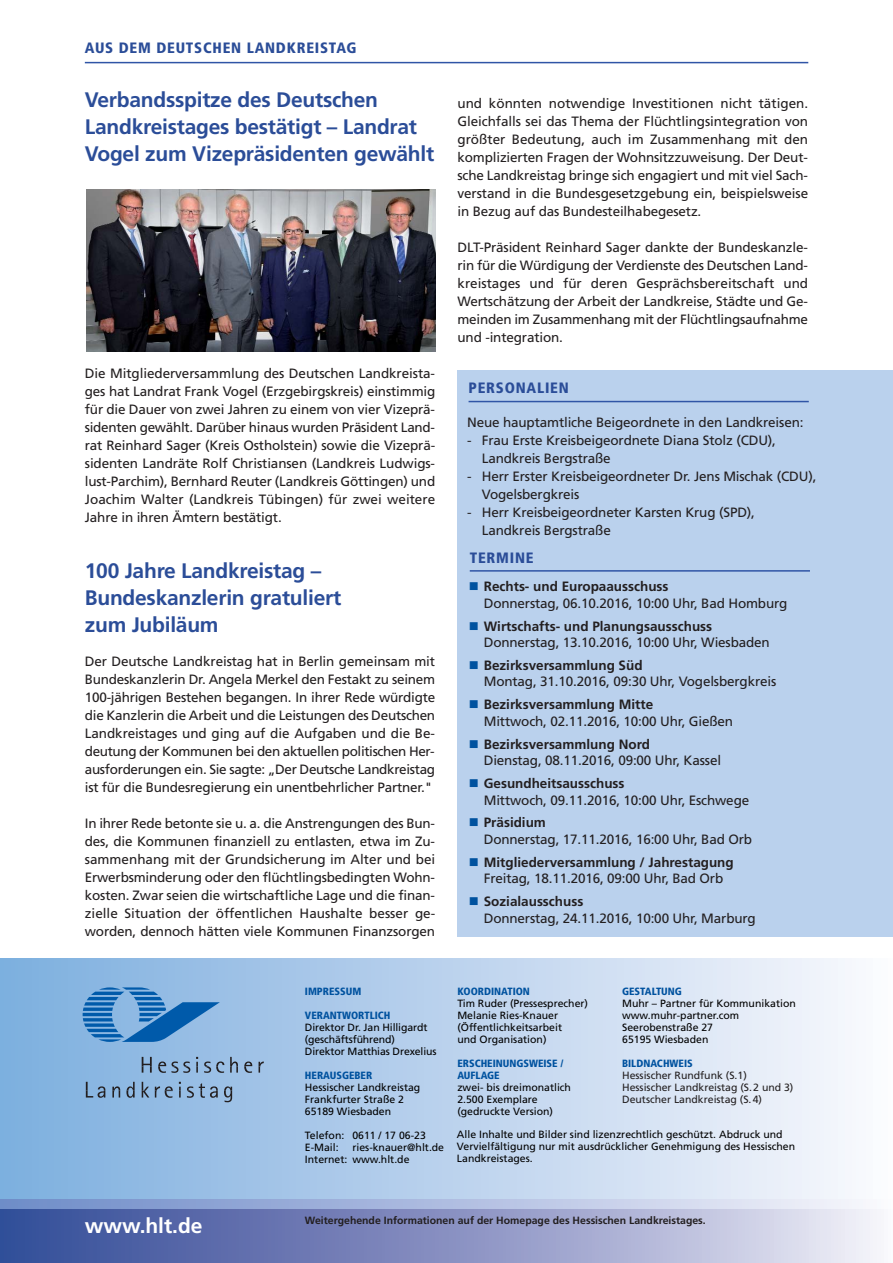
<style>
.page{position:relative;width:893px;height:1263px;background:#fff}
.page>*{position:absolute;margin:0;border:0;box-sizing:border-box;transform-origin:0 0}
.t1{font:700 21px/27px "Frutiger";letter-spacing:-.01em;color:#2b4d98}
.t2{font:700 21px "Frutiger";color:#fff}
.t3{font:900 condensed 15px "Frutiger";letter-spacing:.05em;color:#2b4d98}
.t4{font:13.5px/18px "Frutiger";letter-spacing:-.01em;color:#231f20;text-align:justify}
.t5{font:700 13.5px "Frutiger";color:#231f20}
.t6{font:10.5px/12px "Frutiger";color:#000}
.t7{font:900 condensed 10.5px/12px "Frutiger";color:#00529f}
.t8{font:10.5px/12px "Frutiger";color:#231f20}
.t9{font:700 10.5px "Frutiger";color:#231f20}
</style>
<div class="page">
<div style="left:457px;top:370px;width:435px;height:566px;background:#bad1ed"></div>
<div style="left:0;top:959px;width:892px;height:268px;background:linear-gradient(to right,#7badde,#faf9fd)"></div>
<svg style="left:86px;top:1082px;width:146px;height:20px;background:#80a1c4"></svg>
<svg style="left:142px;top:1057px;width:122px;height:16px;background:#82a0c0"></svg>
<svg style="left:83px;top:987px;width:137px;height:55px;background:#5894cd"></svg>
<hr style="left:85px;top:62px;width:723px;height:1px;background:#3055a6">
<div style="left:0;top:1201px;width:892px;height:62px;background:linear-gradient(to right,#2c4393,#edeaf6)"></div>
<svg style="left:0;top:1200px;width:892px;height:8px;background:#b0bfe1"></svg>
<hr style="left:470px;top:570px;width:340px;height:2px;background:#3055a6">
<hr style="left:468px;top:401px;width:341px;height:1px;background:#3055a6">
<img style="left:87px;top:190px;width:348px;height:162px">
<p class="t3" style="left:85px;top:42px;width:273px">AUS DEM DEUTSCHEN LANDKREISTAG</p>
<h1 class="t1" style="left:85px;top:88px;width:351px">Verbandsspitze des Deutschen<br>Landkreistages bestätigt – Landrat<br>Vogel zum Vizepräsidenten gewählt</h1>
<p class="t4" style="left:85px;top:365px;width:352px">Die Mitgliederversammlung des Deutschen Landkreista&shy;ges hat Landrat Frank Vogel (Erzgebirgskreis) einstimmig für die Dauer von zwei Jahren zu einem von vier Vizeprä&shy;sidenten gewählt. Darüber hinaus wurden Präsident Land&shy;rat Reinhard Sager (Kreis Ostholstein) sowie die Vizeprä&shy;sidenten Landräte Rolf Christiansen (Landkreis Ludwigs&shy;lust-Parchim), Bernhard Reuter (Landkreis Göttingen) und Joachim Walter (Landkreis Tübingen) für zwei weitere Jahre in ihren Ämtern bestätigt.</p>
<h1 class="t1" style="left:85px;top:559px;width:258px">100 Jahre Landkreistag –<br>Bundeskanzlerin gratuliert zum Jubiläum</h1>
<p class="t4" style="left:85px;top:653px;width:352px">Der Deutsche Landkreistag hat in Berlin gemeinsam mit Bundeskanzlerin Dr. Angela Merkel den Festakt zu seinem 100-jährigen Bestehen begangen. In ihrer Rede würdigte die Kanzlerin die Arbeit und die Leistungen des Deutschen Landkreistages und ging auf die Aufgaben und die Be&shy;deutung der Kommunen bei den aktuellen politischen Her&shy;ausforderungen ein. Sie sagte: „Der Deutsche Landkreistag ist für die Bundesregierung ein unentbehrlicher Partner."</p>
<p class="t4" style="left:85px;top:815px;width:352px">In ihrer Rede betonte sie u. a. die Anstrengungen des Bun&shy;des, die Kommunen finanziell zu entlasten, etwa im Zu&shy;sammenhang mit der Grundsicherung im Alter und bei Erwerbsminderung oder den flüchtlingsbedingten Wohn&shy;kosten. Zwar seien die wirtschaftliche Lage und die finan&shy;zielle Situation der öffentlichen Haushalte besser ge&shy;worden, dennoch hätten viele Kommunen Finanzsorgen</p>
<p class="t4" style="left:457px;top:95px;width:352px">und könnten notwendige Investitionen nicht tätigen.<br>Gleichfalls sei das Thema der Flüchtlingsintegration von größter Bedeutung, auch im Zusammenhang mit den komplizierten Fragen der Wohnsitzzuweisung. Der Deut&shy;sche Landkreistag bringe sich engagiert und mit viel Sach&shy;verstand in die Bundesgesetzgebung ein, beispielsweise in Bezug auf das Bundesteilhabegesetz.</p>
<p class="t4" style="left:457px;top:239px;width:352px">DLT-Präsident Reinhard Sager dankte der Bundeskanzle&shy;rin für die Würdigung der Verdienste des Deutschen Land&shy;kreistages und für deren Gesprächsbereitschaft und Wertschätzung der Arbeit der Landkreise, Städte und Ge&shy;meinden im Zusammenhang mit der Flüchtlingsaufnahme und -integration.</p>
<p class="t3" style="left:468px;top:382px;width:102px">PERSONALIEN</p>
<p class="t4" style="left:467px;top:414px;width:338px">Neue hauptamtliche Beigeordnete in den Landkreisen:</p>
<p class="t4" style="left:482px;top:432px;width:296px;text-indent:-15px">- Frau Erste Kreisbeigeordnete Diana Stolz (CDU),<br>Landkreis Bergstraße</p>
<p class="t4" style="left:482px;top:468px;width:336px;text-indent:-15px">- Herr Erster Kreisbeigeordneter Dr. Jens Mischak (CDU),<br>Vogelsbergkreis</p>
<p class="t4" style="left:482px;top:504px;width:275px;text-indent:-15px">- Herr Kreisbeigeordneter Karsten Krug (SPD),<br>Landkreis Bergstraße</p>
<p class="t3" style="left:470px;top:551px;width:65px">TERMINE</p>
<p class="t5" style="left:484px;top:581px;width:186px">Rechts- und Europaausschuss</p>
<p class="t4" style="left:484px;top:595px;width:305px">Donnerstag, 06.10.2016, 10:00 Uhr, Bad Homburg</p>
<p class="t5" style="left:484px;top:620px;width:230px">Wirtschafts- und Planungsausschuss</p>
<p class="t4" style="left:484px;top:634px;width:287px">Donnerstag, 13.10.2016, 10:00 Uhr, Wiesbaden</p>
<p class="t5" style="left:484px;top:660px;width:160px">Bezirksversammlung Süd</p>
<p class="t4" style="left:484px;top:674px;width:294px">Montag, 31.10.2016, 09:30 Uhr, Vogelsbergkreis</p>
<p class="t5" style="left:484px;top:699px;width:171px">Bezirksversammlung Mitte</p>
<p class="t4" style="left:484px;top:713px;width:251px">Mittwoch, 02.11.2016, 10:00 Uhr, Gießen</p>
<p class="t5" style="left:484px;top:739px;width:168px">Bezirksversammlung Nord</p>
<p class="t4" style="left:484px;top:753px;width:239px">Dienstag, 08.11.2016, 09:00 Uhr, Kassel</p>
<p class="t5" style="left:484px;top:778px;width:142px">Gesundheitsausschuss</p>
<p class="t4" style="left:484px;top:792px;width:267px">Mittwoch, 09.11.2016, 10:00 Uhr, Eschwege</p>
<p class="t5" style="left:484px;top:817px;width:64px">Präsidium</p>
<p class="t4" style="left:484px;top:831px;width:270px">Donnerstag, 17.11.2016, 16:00 Uhr, Bad Orb</p>
<p class="t5" style="left:484px;top:857px;width:251px">Mitgliederversammlung / Jahrestagung</p>
<p class="t4" style="left:484px;top:871px;width:241px">Freitag, 18.11.2016, 09:00 Uhr, Bad Orb</p>
<p class="t5" style="left:484px;top:896px;width:101px">Sozialausschuss</p>
<p class="t4" style="left:484px;top:910px;width:274px">Donnerstag, 24.11.2016, 10:00 Uhr, Marburg</p>
<p class="t7" style="left:305px;top:986px;width:58px">IMPRESSUM</p>
<p class="t7" style="left:305px;top:1010px;width:87px">VERANTWORTLICH</p>
<p class="t6" style="left:305px;top:1022px;width:133px">Direktor Dr. Jan Hilligardt (geschäftsführend)<br>Direktor Matthias Drexelius</p>
<p class="t7" style="left:305px;top:1070px;width:69px">HERAUSGEBER</p>
<p class="t6" style="left:305px;top:1082px;width:117px">Hessischer Landkreistag<br>Frankfurter Straße 2<br>65189 Wiesbaden</p>
<p class="t6" style="left:305px;top:1130px;width:122px">Telefon: 0611 / 17 06-23<br>E-Mail:</p>
<p class="t6" style="left:305px;top:1142px;width:141px;text-indent:47px">ries-knauer@hlt.de<br>Internet: www.hlt.de</p>
<p class="t7" style="left:457px;top:986px;width:74px">KOORDINATION</p>
<p class="t6" style="left:457px;top:998px;width:132px">Tim Ruder (Pressesprecher)<br>Melanie Ries-Knauer (Öffentlichkeitsarbeit<br>und Organisation)</p>
<p class="t7" style="left:457px;top:1058px;width:108px">ERSCHEINUNGSWEISE /<br>AUFLAGE</p>
<p class="t6" style="left:457px;top:1082px;width:115px">zwei- bis dreimonatlich<br>2.500 Exemplare (gedruckte Version)</p>
<p class="t7" style="left:622px;top:986px;width:61px">GESTALTUNG</p>
<p class="t6" style="left:622px;top:998px;width:175px">Muhr – Partner für Kommunikation www.muhr-partner.com<br>Seerobenstraße 27<br>65195 Wiesbaden</p>
<p class="t7" style="left:622px;top:1058px;width:72px">BILDNACHWEIS</p>
<p class="t8" style="left:622px;top:1070px;width:173px">Hessischer Rundfunk (S.1)<br>Hessischer Landkreistag (S.2 und 3)<br>Deutscher Landkreistag (S.4)</p>
<p class="t6" style="left:457px;top:1130px;width:340px">Alle Inhalte und Bilder sind lizenzrechtlich geschützt. Abdruck und<br>Vervielfältigung nur mit ausdrücklicher Genehmigung des Hessischen<br>Landkreistages.</p>
<h1 class="t2" style="left:85px;top:1217px;width:119px">www.hlt.de</h1>
<p class="t9" style="left:305px;top:1216px;width:403px">Weitergehende Informationen auf der Homepage des Hessischen Landkreistages.</p>
</div>
